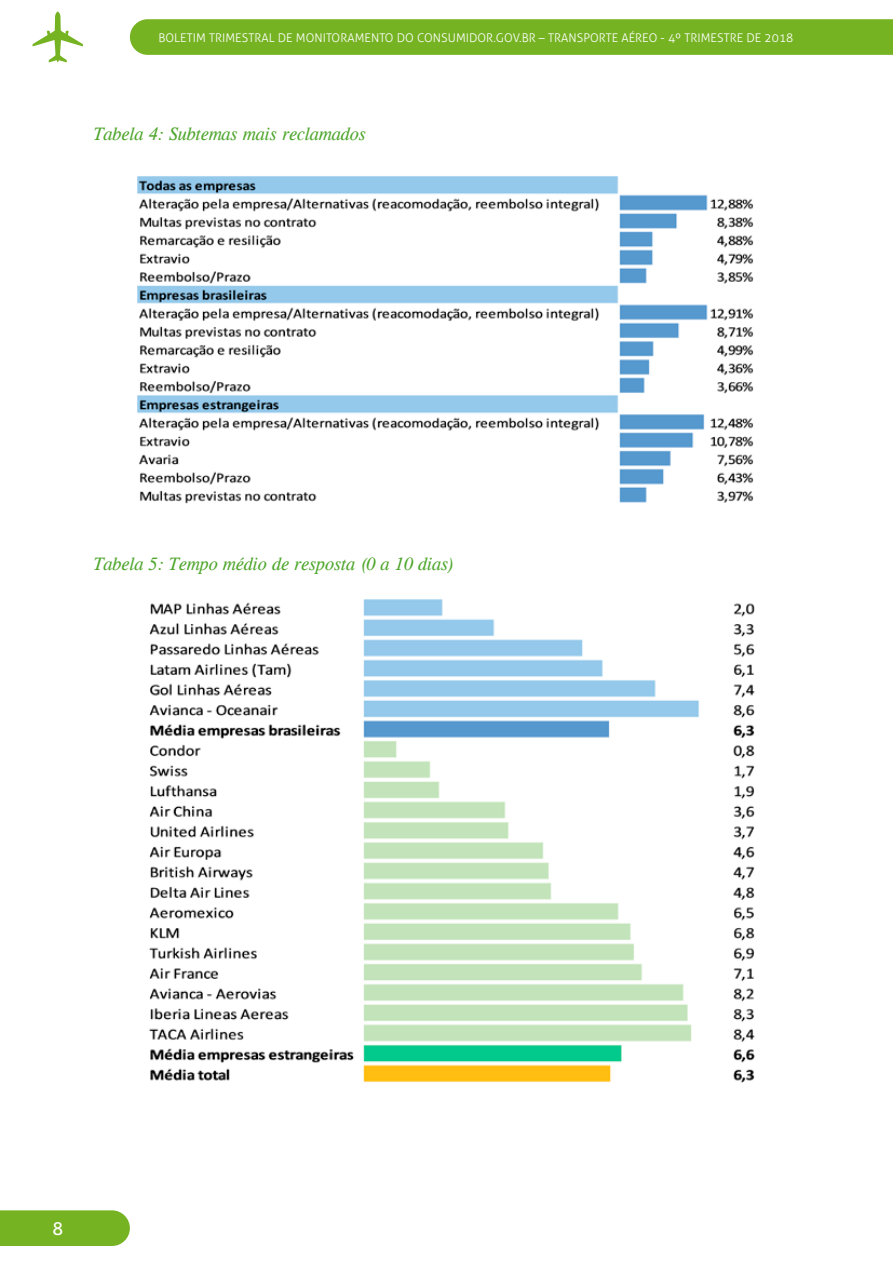
<style>
.page{position:relative;width:893px;height:1263px;background:#fff}
.page>*{position:absolute;margin:0;border:0;box-sizing:border-box;transform-origin:0 0}
.t1{font:italic 18px "CG Times";color:#4ea62c}
.t2{font:18px "Aller";color:#fff}
.t3{font:300 12px "Aller";letter-spacing:.005em;color:#fff}
</style>
<div class="page">
<div style="left:130px;top:19px;width:763px;height:36px;background:#76b323"></div>
<div style="left:0;top:1210px;width:130px;height:36px;background:#76b323"></div>
<svg style="left:33px;top:12px;width:50px;height:50px"></svg>
<img style="left:137px;top:176px;width:617px;height:328px">
<img style="left:149px;top:599px;width:606px;height:484px">
<p class="t3" style="left:158px;top:31px;width:637px">BOLETIM TRIMESTRAL DE MONITORAMENTO DO CONSUMIDOR.GOV.BR – TRANSPORTE AÉREO - 4º TRIMESTRE DE 2018</p>
<h1 class="t1" style="left:94px;top:124px;width:274px">Tabela 4: Subtemas mais reclamados</h1>
<h1 class="t1" style="left:94px;top:554px;width:362px">Tabela 5: Tempo médio de resposta (0 a 10 dias)</h1>
<h1 class="t2" style="left:53px;top:1218px;width:12px">8</h1>
</div>
